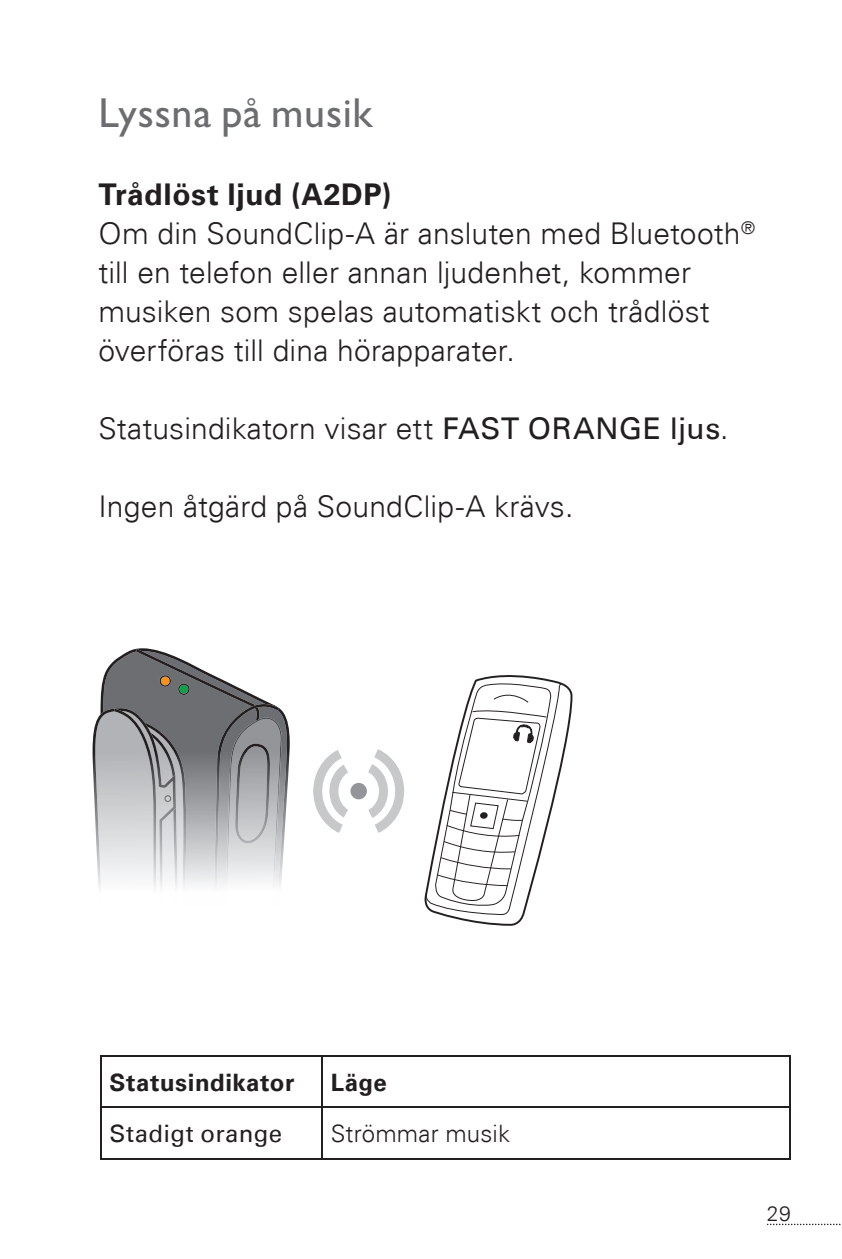
<style>
.page{position:relative;width:842px;height:1259px;background:#fff}
.page>*{position:absolute;margin:0;border:0;box-sizing:border-box;transform-origin:0 0}
.t1{font:500 42px "Gill Sans MT Pro";letter-spacing:.02em;color:#6c6d70}
.t2{font:300 30px/39px "Univers Com 45";letter-spacing:.005em;color:#231f20}
.t3{font:700 30px "Univers Com 65";letter-spacing:.02em;color:#231f20}
.t4{font:700 24px "Univers Com 65";letter-spacing:.02em;color:#231f20}
.t5{font:24px "Univers Com 55 Roman";letter-spacing:.02em;color:#231f20}
.t6{font:300 24px "Univers Com 45";letter-spacing:.005em;color:#231f20}
.t7{font:300 21px "Univers Com 45";color:#231f20}
.s1{font-family:"Univers Com 55 Roman";font-weight:400}
</style>
<div class="page">
<svg style="left:767px;top:1223px;width:74px;height:2px"></svg>
<svg style="left:136px;top:648px;width:154px;height:221px"></svg>
<svg style="left:93px;top:649px;width:189px;height:240px"></svg>
<svg style="left:424px;top:675px;width:149px;height:251px"></svg>
<svg style="left:313px;top:750px;width:35px;height:83px"></svg>
<div style="left:350px;top:783px;width:17px;height:16px;background:#939598;border-radius:50%"></div>
<svg style="left:368px;top:749px;width:36px;height:84px"></svg>
<hr style="left:100px;top:1055px;width:222px;height:2px;background:#231f20">
<hr style="left:100px;top:1057px;width:2px;height:49px;background:#231f20">
<hr style="left:322px;top:1055px;width:469px;height:2px;background:#231f20">
<hr style="left:321px;top:1057px;width:2px;height:49px;background:#231f20">
<hr style="left:789px;top:1057px;width:2px;height:49px;background:#231f20">
<hr style="left:100px;top:1106px;width:222px;height:2px;background:#231f20">
<hr style="left:100px;top:1108px;width:2px;height:49px;background:#231f20">
<hr style="left:322px;top:1106px;width:469px;height:2px;background:#231f20">
<hr style="left:321px;top:1108px;width:2px;height:49px;background:#231f20">
<hr style="left:789px;top:1108px;width:2px;height:49px;background:#231f20">
<hr style="left:100px;top:1157px;width:222px;height:2px;background:#231f20">
<hr style="left:322px;top:1157px;width:469px;height:2px;background:#231f20">
<h1 class="t1" style="left:98px;top:88px;width:276px">Lyssna på musik</h1>
<p class="t3" style="left:98px;top:177px;width:294px">Trådlöst ljud (A2DP)</p>
<p class="t2" style="left:98px;top:214px;width:658px">Om din SoundClip-A är ansluten med Bluetooth<sup>® </sup>till en telefon eller annan ljudenhet, kommer musiken som spelas automatiskt och trådlöst överföras till dina hörapparater.</p>
<p class="t2" style="left:98px;top:409px;width:632px">Statusindikatorn visar ett <span class="s1">FAST ORANGE ljus</span>.</p>
<p class="t2" style="left:98px;top:487px;width:477px">Ingen åtgärd på SoundClip-A krävs.</p>
<p class="t4" style="left:110px;top:1068px;width:186px">Statusindikator</p>
<p class="t4" style="left:331px;top:1068px;width:58px">Läge</p>
<p class="t5" style="left:110px;top:1118px;width:174px">Stadigt orange</p>
<p class="t6" style="left:331px;top:1118px;width:181px">Strömmar musik</p>
<p class="t7" style="left:767px;top:1201px;width:26px">29</p>
</div>
